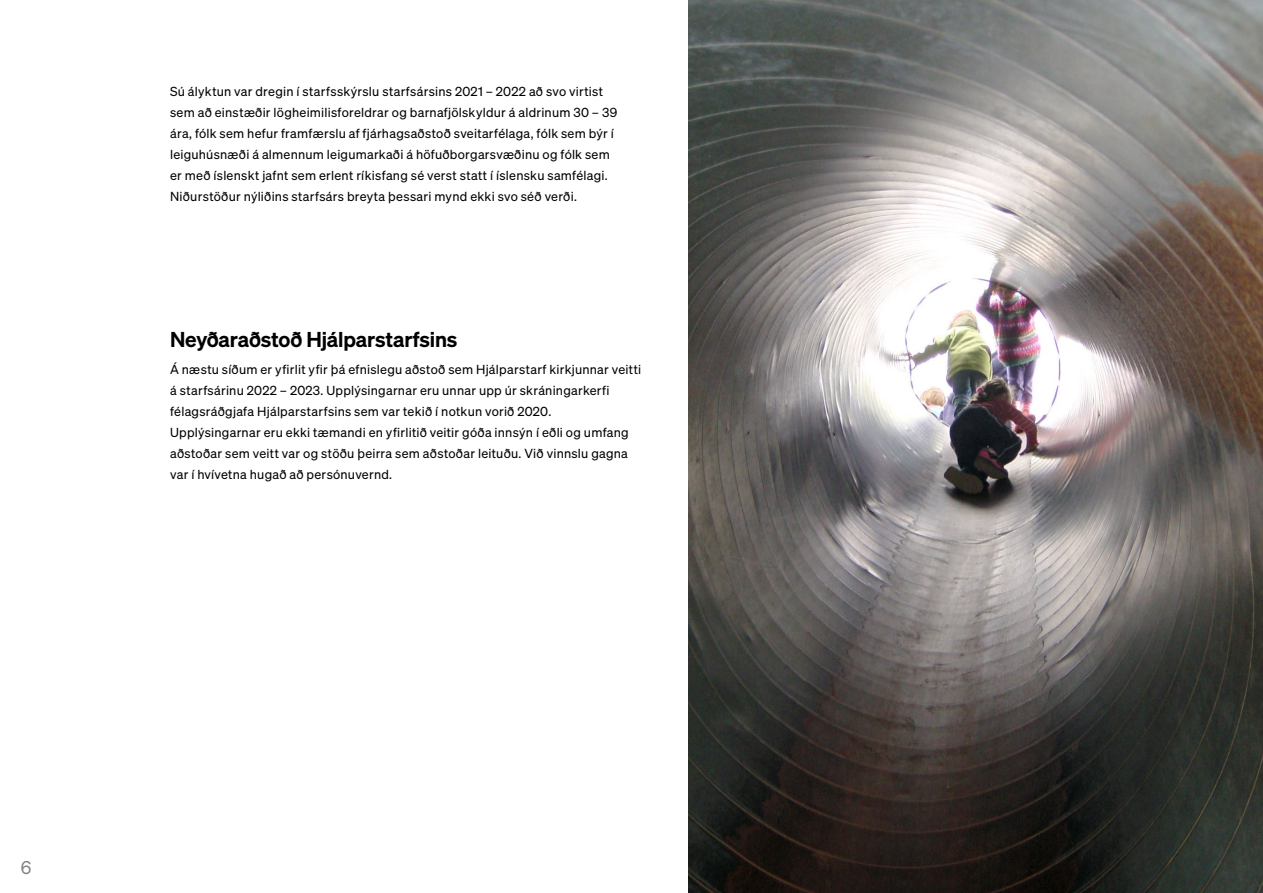
<style>
.page{position:relative;width:1263px;height:893px;background:#fff}
.page>*{position:absolute;margin:0;border:0;box-sizing:border-box;transform-origin:0 0}
.t1{font:600 21px "Sohne";letter-spacing:-.005em;color:#000}
.t2{font:18px "Sohne Buch";color:#808285}
.t3{font:12.75px/21px "Sohne Buch";letter-spacing:.02em;color:#000}
</style>
<div class="page">
<img style="left:689px;top:0;width:574px;height:893px">
<p class="t3" style="left:170px;top:81px;width:449px">Sú ályktun var dregin í starfsskýrslu starfsársins 2021 – 2022 að svo virtist sem að einstæðir lögheimilisforeldrar og barnafjölskyldur á aldrinum 30 – 39 ára, fólk sem hefur framfærslu af fjárhagsaðstoð sveitarfélaga, fólk sem býr í leiguhúsnæði á almennum leigumarkaði á höfuðborgarsvæðinu og fólk sem er með íslenskt jafnt sem erlent ríkisfang sé verst statt í íslensku samfélagi.<br>Niðurstöður nýliðins starfsárs breyta þessari mynd ekki svo séð verði.</p>
<h1 class="t1" style="left:170px;top:326px;width:289px">Neyðaraðstoð Hjálparstarfsins</h1>
<p class="t3" style="left:170px;top:359px;width:473px">Á næstu síðum er yfirlit yfir þá efnislegu aðstoð sem Hjálparstarf kirkjunnar veitti á starfsárinu 2022 – 2023. Upplýsingarnar eru unnar upp úr skráningarkerfi félagsráðgjafa Hjálparstarfsins sem var tekið í notkun vorið 2020.<br>Upplýsingarnar eru ekki tæmandi en yfirlitið veitir góða innsýn í eðli og umfang aðstoðar sem veitt var og stöðu þeirra sem aðstoðar leituðu. Við vinnslu gagna var í hvívetna hugað að persónuvernd.</p>
<h2 class="t2" style="left:21px;top:857px;width:12px">6</h2>
</div>
